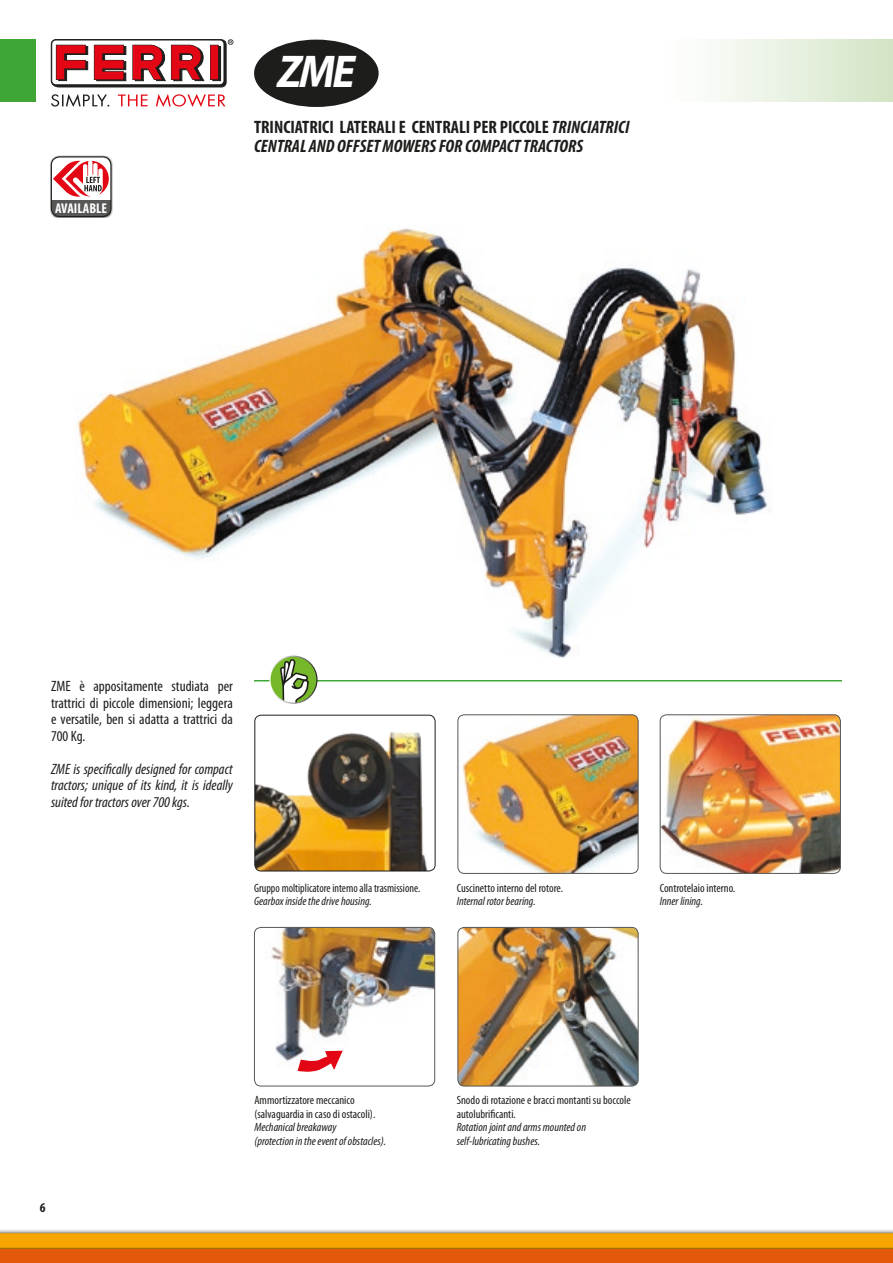
<style>
.page{position:relative;width:893px;height:1263px;background:#fff}
.page>*{position:absolute;margin:0;border:0;box-sizing:border-box;transform-origin:0 0}
.t1{font:italic 700 46.2px "Myriad Pro";color:#fff;scale:.95 1}
.t2{font:italic 700 condensed 18px/19.5px "Myriad Pro";color:#1d1d1b}
.t3{font:condensed 15px/16.5px "Myriad Pro";color:#1d1d1b;text-align:justify}
.t4{font:italic condensed 15px/16.5px "Myriad Pro";color:#1d1d1b;text-align:justify}
.t5{font:700 condensed 14.1px "Myriad Pro";color:#fff}
.t6{font:700 condensed 13.5px "Myriad Pro";color:#1d1d1b}
.t7{font:italic condensed 12px/13.5px "Myriad Pro";color:#1d1d1b}
.t8{font:condensed 12px/13.5px "Myriad Pro";color:#1d1d1b}
.t9{font:condensed 12px "Myriad Pro";color:#1d1d1b;scale:.95 1}
.s1{font-style:normal}
</style>
<div class="page">
<svg style="left:0;top:1230px;width:893px;height:3px;background:#c7c7c7"></svg>
<svg style="left:0;top:1233px;width:893px;height:30px;background:#e87f06"></svg>
<div style="left:653px;top:39px;width:240px;height:63px;background:linear-gradient(to right,#fff,#d4e5c6)"></div>
<svg style="left:51px;top:94px;width:58px;height:13px"></svg>
<svg style="left:118px;top:94px;width:108px;height:13px"></svg>
<svg style="left:51px;top:39px;width:182px;height:48px"></svg>
<div style="left:0;top:39px;width:35px;height:63px;background:#3fa535"></div>
<svg style="left:254px;top:40px;width:125px;height:67px"></svg>
<img style="left:76px;top:201px;width:694px;height:462px">
<img style="left:254px;top:927px;width:181px;height:159px">
<div style="left:254px;top:927px;width:181px;height:159px;border:1px solid #575756;border-radius:6px"></div>
<img style="left:459px;top:927px;width:179px;height:159px">
<div style="left:457px;top:927px;width:181px;height:159px;border:1px solid #575756;border-radius:6px"></div>
<img style="left:459px;top:715px;width:179px;height:158px">
<div style="left:457px;top:714px;width:181px;height:160px;border:1px solid #575756;border-radius:6px"></div>
<img style="left:660px;top:716px;width:179px;height:157px">
<div style="left:660px;top:714px;width:181px;height:160px;border:1px solid #575756;border-radius:6px"></div>
<svg style="left:298px;top:1051px;width:45px;height:21px"></svg>
<hr style="left:254px;top:680px;width:588px;height:1px;background:#3fa535">
<svg style="left:270px;top:656px;width:47px;height:47px"></svg>
<svg style="left:280px;top:659px;width:29px;height:43px"></svg>
<div style="left:269px;top:656px;width:49px;height:48px;border:1px solid #fff;border-radius:50%"></div>
<svg style="left:50px;top:156px;width:62px;height:62px"></svg>
<div style="left:51px;top:157px;width:60px;height:59px;background:#fff;border-radius:8px"></div>
<div style="left:51px;top:200px;width:60px;height:16px;background:#575756"></div>
<div style="left:51px;top:157px;width:60px;height:60px;border:1px solid #1d1d1b;border-radius:8px"></div>
<svg style="left:53px;top:161px;width:56px;height:36px"></svg>
<img style="left:256px;top:732px;width:179px;height:139px">
<div style="left:254px;top:715px;width:181px;height:156px;border:1px solid #1d1d1b;border-radius:6px"></div>
<p class="t5" style="left:55px;top:200px;width:54px">AVAILABLE</p>
<h1 class="t1" style="left:278px;top:41px;width:83px">ZME</h1>
<h2 class="t2" style="left:254px;top:116px;width:377px"><span class="s1">TRINCIATRICI LATERALI E CENTRALI PER PICCOLE</span> TRINCIATRICI<br>CENTRAL AND OFFSET MOWERS FOR COMPACT TRACTORS</h2>
<p class="t3" style="left:51px;top:678px;width:183px">ZME è appositamente studiata per trattrici di piccole dimensioni; leggera e versatile, ben si adatta a trattrici da 700 Kg.</p>
<p class="t4" style="left:51px;top:760px;width:183px">ZME is specifically designed for compact tractors; unique of its kind, it is ideally suited for tractors over 700 kgs.</p>
<p class="t9" style="left:254px;top:880px;width:176px">Gruppo moltiplicatore interno alla trasmissione.</p>
<p class="t7" style="left:254px;top:894px;width:119px">Gearbox inside the drive housing.</p>
<p class="t8" style="left:457px;top:881px;width:108px">Cuscinetto interno del rotore.</p>
<p class="t7" style="left:457px;top:894px;width:80px">Internal rotor bearing.</p>
<p class="t8" style="left:660px;top:881px;width:77px">Controtelaio interno.</p>
<p class="t7" style="left:660px;top:894px;width:45px">Inner lining.</p>
<p class="t6" style="left:40px;top:1199px;width:7px">6</p>
<p class="t8" style="left:254px;top:1093px;width:122px">Ammortizzatore meccanico (salvaguardia in caso di ostacoli).</p>
<p class="t7" style="left:254px;top:1120px;width:133px">Mechanical breakaway<br>(protection in the event of obstacles).</p>
<p class="t8" style="left:457px;top:1093px;width:176px">Snodo di rotazione e bracci montanti su boccole autolubrificanti.</p>
<p class="t7" style="left:457px;top:1120px;width:131px">Rotation joint and arms mounted on self-lubricating bushes.</p>
</div>
